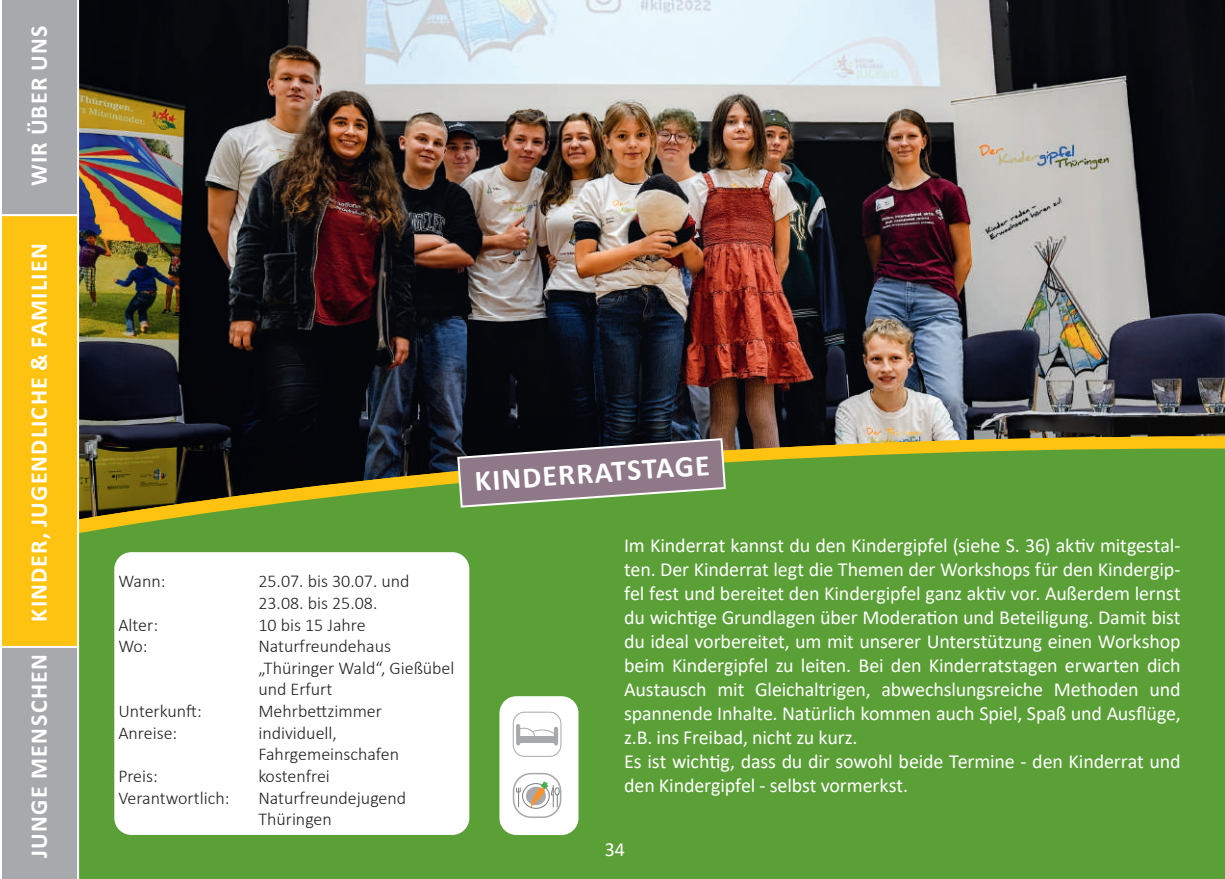
<style>
.page{position:relative;width:1225px;height:879px;background:#fff}
.page>*{position:absolute;margin:0;border:0;box-sizing:border-box;transform-origin:0 0}
.t1{font:700 30px "Calibri";color:#fff}
.t2{font:700 24px "Calibri";letter-spacing:.05em;color:#fff}
.t3{font:20px/24px "Calibri";letter-spacing:-.01em;color:#fff}
.t4{font:300 18px/21.6px "Calibri";color:#231f20}
</style>
<div class="page">
<img style="left:79px;top:0;width:1146px;height:436px">
<div style="left:79px;top:448px;width:1146px;height:431px;background:#5b9f37"></div>
<div style="left:2px;top:0;width:75px;height:214px;background:#a8a9ad"></div>
<div style="left:0;top:214px;width:79px;height:435px;background:#fec210;border:2px solid #fff"></div>
<div style="left:0;top:646px;width:79px;height:233px;background:#a8a9ad"></div>
<div style="left:114px;top:552px;width:355px;height:283px;background:#fff;border-radius:17px"></div>
<div style="left:499px;top:696px;width:79px;height:139px;background:#fff;border-radius:17px"></div>
<div style="left:513px;top:711px;width:48px;height:46px;border:1px solid #a8a9ad;border-radius:11px"></div>
<div style="left:520px;top:736px;width:34px;height:7px;background:#a8a9ad"></div>
<svg style="left:520px;top:726px;width:36px;height:11px"></svg>
<hr style="left:516px;top:724px;width:4px;height:21px;background:#a8a9ad;border-radius:2px">
<hr style="left:554px;top:727px;width:4px;height:18px;background:#a8a9ad;border-radius:2px">
<div style="left:513px;top:773px;width:48px;height:45px;border:2px solid #a8a9ad;border-radius:18px"></div>
<svg style="left:522px;top:783px;width:27px;height:25px"></svg>
<div style="left:522px;top:783px;width:28px;height:26px;border:1px solid #808285;border-radius:50%"></div>
<div style="left:526px;top:786px;width:20px;height:19px;background:#a8a9ad;border-radius:50%"></div>
<svg style="left:515px;top:786px;width:6px;height:21px"></svg>
<div style="left:554px;top:787px;width:6px;height:8px;border:1px solid #808285;border-radius:50%"></div>
<svg style="left:531px;top:779px;width:28px;height:30px"></svg>
<svg style="left:456px;top:437px;width:271px;height:72px;background:#7b7771"></svg>
<p class="t2" style="left:22px;top:186px;width:162px;rotate:-90deg">WIR ÜBER UNS</p>
<p class="t2" style="left:22px;top:621px;width:380px;rotate:-90deg">KINDER, JUGENDLICHE &amp; FAMILIEN</p>
<p class="t2" style="left:22px;top:858px;width:206px;rotate:-90deg">JUNGE MENSCHEN</p>
<p class="t4" style="left:118px;top:570px;width:49px">Wann:</p>
<p class="t4" style="left:258px;top:570px;width:153px">25.07. bis 30.07. und<br>23.08. bis 25.08.</p>
<p class="t4" style="left:118px;top:614px;width:41px">Alter:</p>
<p class="t4" style="left:258px;top:614px;width:109px">10 bis 15 Jahre</p>
<p class="t4" style="left:118px;top:635px;width:31px">Wo:</p>
<p class="t4" style="left:258px;top:635px;width:198px">Naturfreundehaus „Thüringer Wald“, Gießübel und Erfurt</p>
<p class="t4" style="left:118px;top:700px;width:85px">Unterkunft:</p>
<p class="t4" style="left:258px;top:700px;width:125px">Mehrbettzimmer</p>
<p class="t4" style="left:118px;top:722px;width:60px">Anreise:</p>
<p class="t4" style="left:258px;top:722px;width:142px">individuell,<br>Fahrgemeinschafen</p>
<p class="t4" style="left:118px;top:765px;width:41px">Preis:</p>
<p class="t4" style="left:258px;top:765px;width:73px">kostenfrei</p>
<p class="t4" style="left:118px;top:786px;width:113px">Verantwortlich:</p>
<p class="t4" style="left:258px;top:786px;width:149px">Naturfreundejugend<br>Thüringen</p>
<h1 class="t1" style="left:473px;top:460px;width:237px;rotate:-4deg">KINDERRATSTAGE</h1>
<p class="t3" style="left:624px;top:533px;width:558px">Im Kinderrat kannst du den Kindergipfel (siehe S. 36) aktiv mitgestal&shy;ten. Der Kinderrat legt die Themen der Workshops für den Kindergip&shy;fel fest und bereitet den Kindergipfel ganz aktiv vor. Außerdem lernst du wichtige Grundlagen über Moderation und Beteiligung. Damit bist du ideal vorbereitet, um mit unserer Unterstützung einen Workshop beim Kindergipfel zu leiten. Bei den Kinderratstagen erwarten dich Austausch mit Gleichaltrigen, abwechslungsreiche Methoden und spannende Inhalte. Natürlich kommen auch Spiel, Spaß und Ausflüge, z.B. ins Freibad, nicht zu kurz.<br>Es ist wichtig, dass du dir sowohl beide Termine - den Kinderrat und den Kindergipfel - selbst vormerkst.</p>
<p class="t3" style="left:604px;top:836px;width:22px">34</p>
</div>
